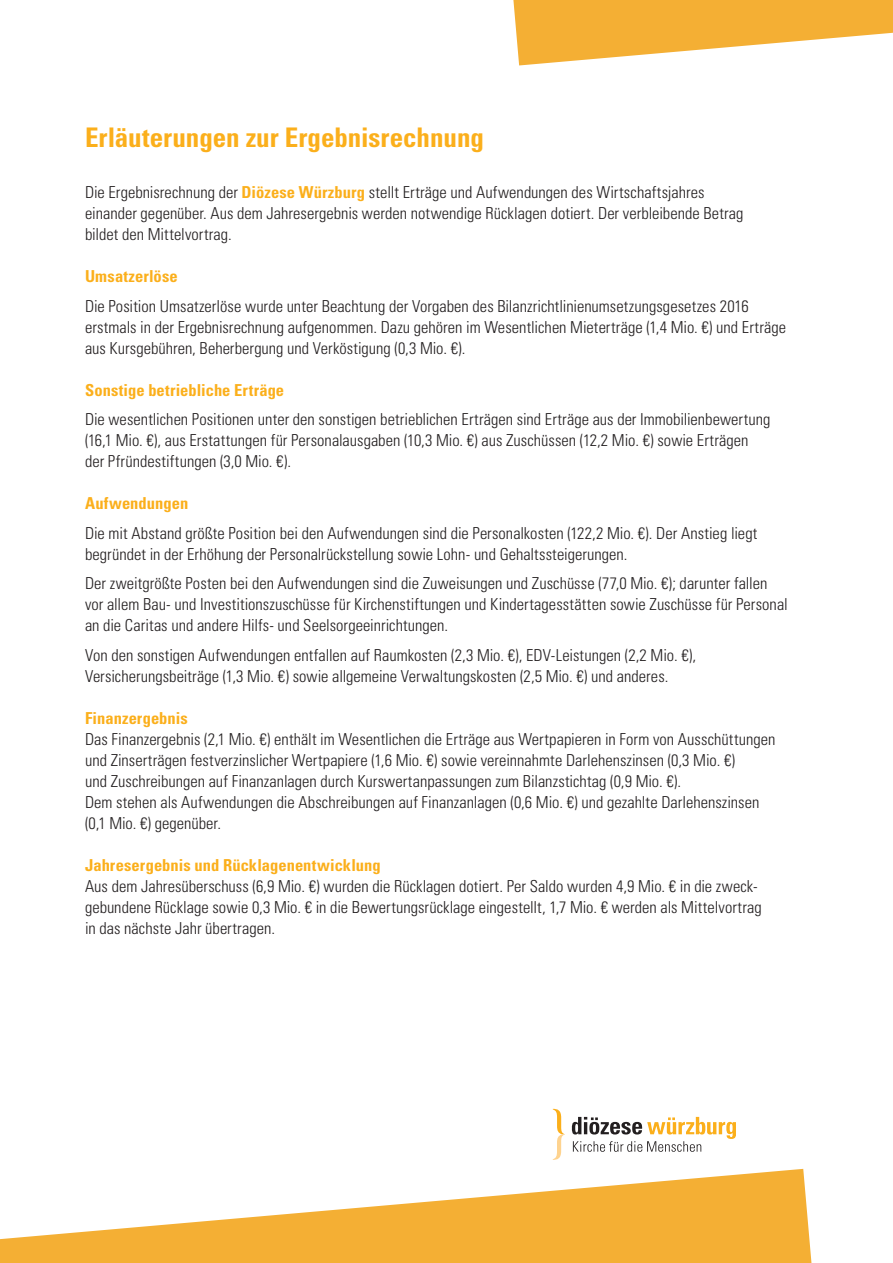
<style>
.page{position:relative;width:893px;height:1263px;background:#fff}
.page>*{position:absolute;margin:0;border:0;box-sizing:border-box;transform-origin:0 0}
.t1{font:700 condensed 27px "Univers LT Std";color:#fbaf1b}
.t2{font:300 condensed 16.5px/21px "Univers LT Std";color:#231f20}
.t3{font:700 condensed 16.5px "Univers LT Std";letter-spacing:.005em;color:#fbaf1b}
.s1{font-weight:700;color:#fbaf1b}
</style>
<div class="page">
<svg style="left:0;top:1169px;width:811px;height:94px;fill:#f4af34"></svg>
<svg style="left:513px;top:0;width:380px;height:65px"></svg>
<svg style="left:553px;top:1109px;width:12px;height:51px"></svg>
<svg style="left:572px;top:1117px;width:164px;height:35px"></svg>
<h1 class="t1" style="left:85px;top:121px;width:400px">Erläuterungen zur Ergebnisrechnung</h1>
<p class="t2" style="left:85px;top:182px;width:660px">Die Ergebnisrechnung der <span class="s1">Diözese Würzburg</span> stellt Erträge und Aufwendungen des Wirtschaftsjahres einander gegenüber. Aus dem Jahresergebnis werden notwendige Rücklagen dotiert. Der verbleibende Betrag bildet den Mittelvortrag.</p>
<p class="t3" style="left:85px;top:266px;width:94px">Umsatzerlöse</p>
<p class="t2" style="left:85px;top:295px;width:703px">Die Position Umsatzerlöse wurde unter Beachtung der Vorgaben des Bilanzrichtlinienumsetzungsgesetzes 2016 erstmals in der Ergebnisrechnung aufgenommen. Dazu gehören im Wesentlichen Mieterträge (1,4 Mio. €) und Erträge aus Kursgebühren, Beherbergung und Verköstigung (0,3 Mio. €).</p>
<p class="t3" style="left:85px;top:379px;width:201px">Sonstige betriebliche Erträge</p>
<p class="t2" style="left:85px;top:409px;width:687px">Die wesentlichen Positionen unter den sonstigen betrieblichen Erträgen sind Erträge aus der Immobilienbewertung (16,1 Mio. €), aus Erstattungen für Personalausgaben (10,3 Mio. €) aus Zuschüssen (12,2 Mio. €) sowie Erträgen der Pfründestiftungen (3,0 Mio. €).</p>
<p class="t3" style="left:85px;top:493px;width:105px">Aufwendungen</p>
<p class="t2" style="left:85px;top:522px;width:674px">Die mit Abstand größte Position bei den Aufwendungen sind die Personalkosten (122,2 Mio. €). Der Anstieg liegt begründet in der Erhöhung der Personalrückstellung sowie Lohn- und Gehaltssteigerungen.</p>
<p class="t2" style="left:85px;top:573px;width:704px">Der zweitgrößte Posten bei den Aufwendungen sind die Zuweisungen und Zuschüsse (77,0 Mio. €); darunter fallen vor allem Bau- und Investitionszuschüsse für Kirchenstiftungen und Kindertagesstätten sowie Zuschüsse für Personal an die Caritas und andere Hilfs- und Seelsorgeeinrichtungen.</p>
<p class="t2" style="left:85px;top:644px;width:612px">Von den sonstigen Aufwendungen entfallen auf Raumkosten (2,3 Mio. €), EDV-Leistungen (2,2 Mio. €),<br>Versicherungsbeiträge (1,3 Mio. €) sowie allgemeine Verwaltungskosten (2,5 Mio. €) und anderes.</p>
<p class="t3" style="left:85px;top:708px;width:104px">Finanzergebnis</p>
<p class="t2" style="left:85px;top:728px;width:692px">Das Finanzergebnis (2,1 Mio. €) enthält im Wesentlichen die Erträge aus Wertpapieren in Form von Ausschüttungen und Zinserträgen festverzinslicher Wertpapiere (1,6 Mio. €) sowie vereinnahmte Darlehenszinsen (0,3 Mio. €)<br>und Zuschreibungen auf Finanzanlagen durch Kurswertanpassungen zum Bilanzstichtag (0,9 Mio. €).<br>Dem stehen als Aufwendungen die Abschreibungen auf Finanzanlagen (0,6 Mio. €) und gezahlte Darlehenszinsen (0,1 Mio. €) gegenüber.</p>
<p class="t3" style="left:85px;top:855px;width:297px">Jahresergebnis und Rücklagenentwicklung</p>
<p class="t2" style="left:85px;top:875px;width:678px">Aus dem Jahresüberschuss (6,9 Mio. €) wurden die Rücklagen dotiert. Per Saldo wurden 4,9 Mio. € in die zweck&shy;gebundene Rücklage sowie 0,3 Mio. € in die Bewertungsrücklage eingestellt, 1,7 Mio. € werden als Mittelvortrag in das nächste Jahr übertragen.</p>
</div>
